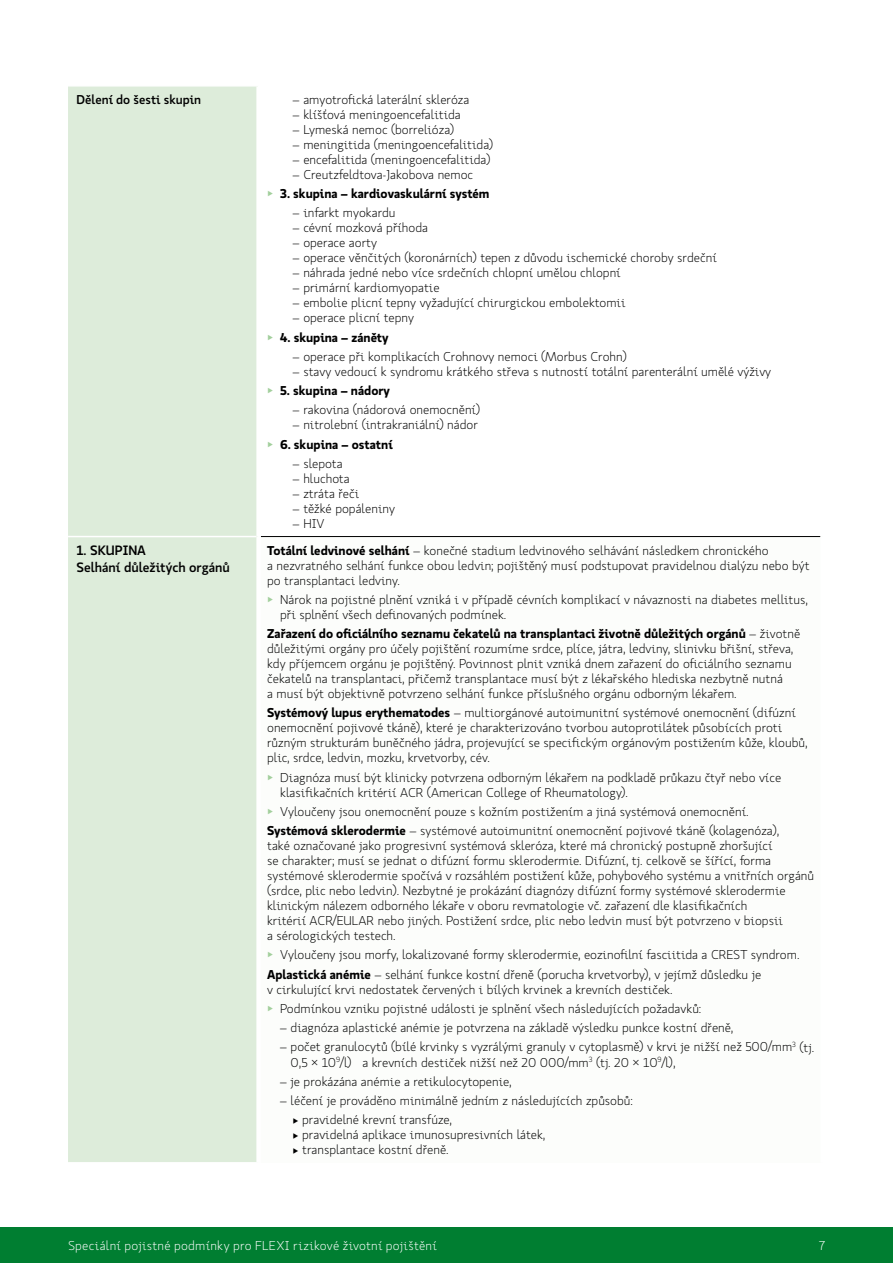
<style>
.page{position:relative;width:893px;height:1263px;background:#fff}
.page>*{position:absolute;margin:0;border:0;box-sizing:border-box;transform-origin:0 0}
.t1{font:500 13.5px/16.5px "Koop Pro";color:#000}
.t2{font:300 12.75px/15px "Koop Pro";color:#000}
.t3{font:700 12.75px/19.2px "Koop Pro";color:#000}
.t4{font:300 12.75px "Koop Pro";letter-spacing:.02em;color:#fff}
.t5{font:500 12.75px "Koop Pro";color:#000}
.s1{font-weight:300}
.s2{font-weight:300;color:#a2cf9c}
.s3{color:#a2cf9c}
.s4{font-weight:700}
</style>
<div class="page">
<div style="left:0;top:1227px;width:893px;height:36px;background:#007e31"></div>
<div style="left:68px;top:87px;width:188px;height:1075px;background:#ddecda"></div>
<div style="left:259px;top:536px;width:564px;height:627px;background:#fcfdfb"></div>
<hr style="left:68px;top:536px;width:188px;height:1px;background:#fff">
<hr style="left:68px;top:1162px;width:193px;height:1px;background:#fff">
<hr style="left:261px;top:536px;width:559px;height:1px;background:#000">
<div style="left:820px;top:536px;width:5px;height:627px;background:#fff"></div>
<div style="left:256px;top:536px;width:5px;height:626px;background:#fff"></div>
<p class="t5" style="left:77px;top:91px;width:126px">Dělení do šesti skupin</p>
<p class="t2" style="left:293px;top:92px;width:178px">– amyotrofická laterální skleróza</p>
<p class="t2" style="left:293px;top:107px;width:170px">– klíšťová meningoencefalitida</p>
<p class="t2" style="left:293px;top:122px;width:163px">– Lymeská nemoc (borrelióza)</p>
<p class="t2" style="left:293px;top:137px;width:202px">– meningitida (meningoencefalitida)</p>
<p class="t2" style="left:293px;top:152px;width:199px">– encefalitida (meningoencefalitida)</p>
<p class="t3" style="left:267px;top:164px;width:224px;text-indent:26px"><span class="s1">– Creutzfeldtova-Jakobova nemoc<br></span><span class="s2">▶</span> 3. skupina – kardiovaskulární systém</p>
<p class="t2" style="left:293px;top:205px;width:104px">– infarkt myokardu</p>
<p class="t2" style="left:293px;top:220px;width:137px">– cévní mozková příhoda</p>
<p class="t2" style="left:293px;top:235px;width:86px">– operace aorty</p>
<p class="t2" style="left:293px;top:250px;width:426px">– operace věnčitých (koronárních) tepen z důvodu ischemické choroby srdeční</p>
<p class="t2" style="left:293px;top:265px;width:330px">– náhrada jedné nebo více srdečních chlopní umělou chlopní</p>
<p class="t2" style="left:293px;top:280px;width:148px">– primární kardiomyopatie</p>
<p class="t2" style="left:293px;top:295px;width:334px">– embolie plicní tepny vyžadující chirurgickou embolektomii</p>
<p class="t2" style="left:267px;top:308px;width:148px;line-height:19.2px;text-indent:26px">– operace plicní tepny <span class="s3">▶</span> <span class="s4">4. skupina – záněty</span></p>
<p class="t2" style="left:293px;top:349px;width:336px">– operace při komplikacích Crohnovy nemoci (Morbus Crohn)</p>
<p class="t2" style="left:267px;top:362px;width:506px;line-height:19.2px;text-indent:26px">– stavy vedoucí k syndromu krátkého střeva s nutností totální parenterální umělé výživy <span class="s3">▶</span> <span class="s4">5. skupina – nádory</span></p>
<p class="t2" style="left:293px;top:402px;width:189px">– rakovina (nádorová onemocnění)</p>
<p class="t2" style="left:267px;top:415px;width:212px;line-height:19.2px;text-indent:26px">– nitrolební (intrakraniální) nádor <span class="s3">▶</span> <span class="s4">6. skupina – ostatní</span></p>
<p class="t2" style="left:293px;top:456px;width:51px">– slepota</p>
<p class="t2" style="left:293px;top:471px;width:59px">– hluchota</p>
<p class="t2" style="left:293px;top:486px;width:68px">– ztráta řeči</p>
<p class="t2" style="left:293px;top:501px;width:104px">– těžké popáleniny</p>
<p class="t2" style="left:293px;top:516px;width:33px">– HIV</p>
<p class="t1" style="left:77px;top:542px;width:155px">1. SKUPINA<br>Selhání důležitých orgánů</p>
<p class="t2" style="left:267px;top:543px;width:544px"><span class="s4">Totální ledvinové selhání</span> – konečné stadium ledvinového selhávání následkem chronického<br>a nezvratného selhání funkce obou ledvin; pojištěný musí podstupovat pravidelnou dialýzu nebo být po transplantaci ledviny.</p>
<p class="t2" style="left:280px;top:592px;width:529px;text-indent:-13px"><span class="s3">▶</span> Nárok na pojistné plnění vzniká i v případě cévních komplikací v návaznosti na diabetes mellitus, při splnění všech definovaných podmínek.</p>
<p class="t2" style="left:267px;top:626px;width:535px"><span class="s4">Zařazení do oficiálního seznamu čekatelů na transplantaci životně důležitých orgánů</span> – životně důležitými orgány pro účely pojištění rozumíme srdce, plíce, játra, ledviny, slinivku břišní, střeva, kdy příjemcem orgánu je pojištěný. Povinnost plnit vzniká dnem zařazení do oficiálního seznamu čekatelů na transplantaci, přičemž transplantace musí být z lékařského hlediska nezbytně nutná<br>a musí být objektivně potvrzeno selhání funkce příslušného orgánu odborným lékařem.</p>
<p class="t2" style="left:267px;top:705px;width:542px"><span class="s4">Systémový lupus erythematodes</span> – multiorgánové autoimunitní systémové onemocnění (difúzní onemocnění pojivové tkáně), které je charakterizováno tvorbou autoprotilátek působících proti různým strukturám buněčného jádra, projevující se specifickým orgánovým postižením kůže, kloubů, plic, srdce, ledvin, mozku, krvetvorby, cév.</p>
<p class="t2" style="left:280px;top:769px;width:503px;text-indent:-13px"><span class="s3">▶</span> Diagnóza musí být klinicky potvrzena odborným lékařem na podkladě průkazu čtyř nebo více klasifikačních kritérií ACR (American College of Rheumatology).</p>
<p class="t2" style="left:267px;top:802px;width:514px;line-height:19.2px"><span class="s3">▶</span> Vyloučeny jsou onemocnění pouze s kožním postižením a jiná systémová onemocnění.<br><span class="s4">Systémová sklerodermie</span> – systémové autoimunitní onemocnění pojivové tkáně (kolagenóza),</p>
<p class="t2" style="left:267px;top:838px;width:549px">také označované jako progresivní systémová skleróza, které má chronický postupně zhoršující<br>se charakter; musí se jednat o difúzní formu sklerodermie. Difúzní, tj. celkově se šířící, forma systémové sklerodermie spočívá v rozsáhlém postižení kůže, pohybového systému a vnitřních orgánů (srdce, plic nebo ledvin). Nezbytné je prokázání diagnózy difúzní formy systémové sklerodermie klinickým nálezem odborného lékaře v oboru revmatologie vč. zařazení dle klasifikačních<br>kritérií ACR/EULAR nebo jiných. Postižení srdce, plic nebo ledvin musí být potvrzeno v biopsii<br>a sérologických testech.</p>
<p class="t2" style="left:267px;top:945px;width:534px;line-height:19.2px"><span class="s3">▶</span> Vyloučeny jsou morfy, lokalizované formy sklerodermie, eozinofilní fasciitida a CREST syndrom.<br><span class="s4">Aplastická anémie</span> – selhání funkce kostní dřeně (porucha krvetvorby), v jejímž důsledku je</p>
<p class="t2" style="left:267px;top:979px;width:436px;line-height:19.2px">v cirkulující krvi nedostatek červených i bílých krvinek a krevních destiček.<br><span class="s3">▶</span> Podmínkou vzniku pojistné události je splnění všech následujících požadavků:</p>
<p class="t2" style="left:280px;top:1020px;width:455px">– diagnóza aplastické anémie je potvrzena na základě výsledku punkce kostní dřeně,</p>
<p class="t2" style="left:291px;top:1039px;width:525px;text-indent:-11px">– počet granulocytů (bílé krvinky s vyzrálými granuly v cytoplasmě) v krvi je nižší než 500/mm<sup>3</sup> (tj.<br>0,5 × 10<sup>9</sup>/l) a krevních destiček nižší než 20 000/mm<sup>3</sup> (tj. 20 × 10<sup>9</sup>/l),</p>
<p class="t2" style="left:280px;top:1074px;width:233px">– je prokázána anémie a retikulocytopenie,</p>
<p class="t2" style="left:280px;top:1093px;width:355px">– léčení je prováděno minimálně jedním z následujících způsobů:</p>
<p class="t2" style="left:293px;top:1112px;width:161px">• pravidelné krevní transfúze,</p>
<p class="t2" style="left:293px;top:1127px;width:254px">• pravidelná aplikace imunosupresivních látek,</p>
<p class="t2" style="left:293px;top:1142px;width:157px">• transplantace kostní dřeně.</p>
<p class="t4" style="left:68px;top:1237px;width:370px">Speciální pojistné podmínky pro FLEXI rizikové životní pojištění</p>
<p class="t4" style="left:819px;top:1237px;width:7px">7</p>
</div>
